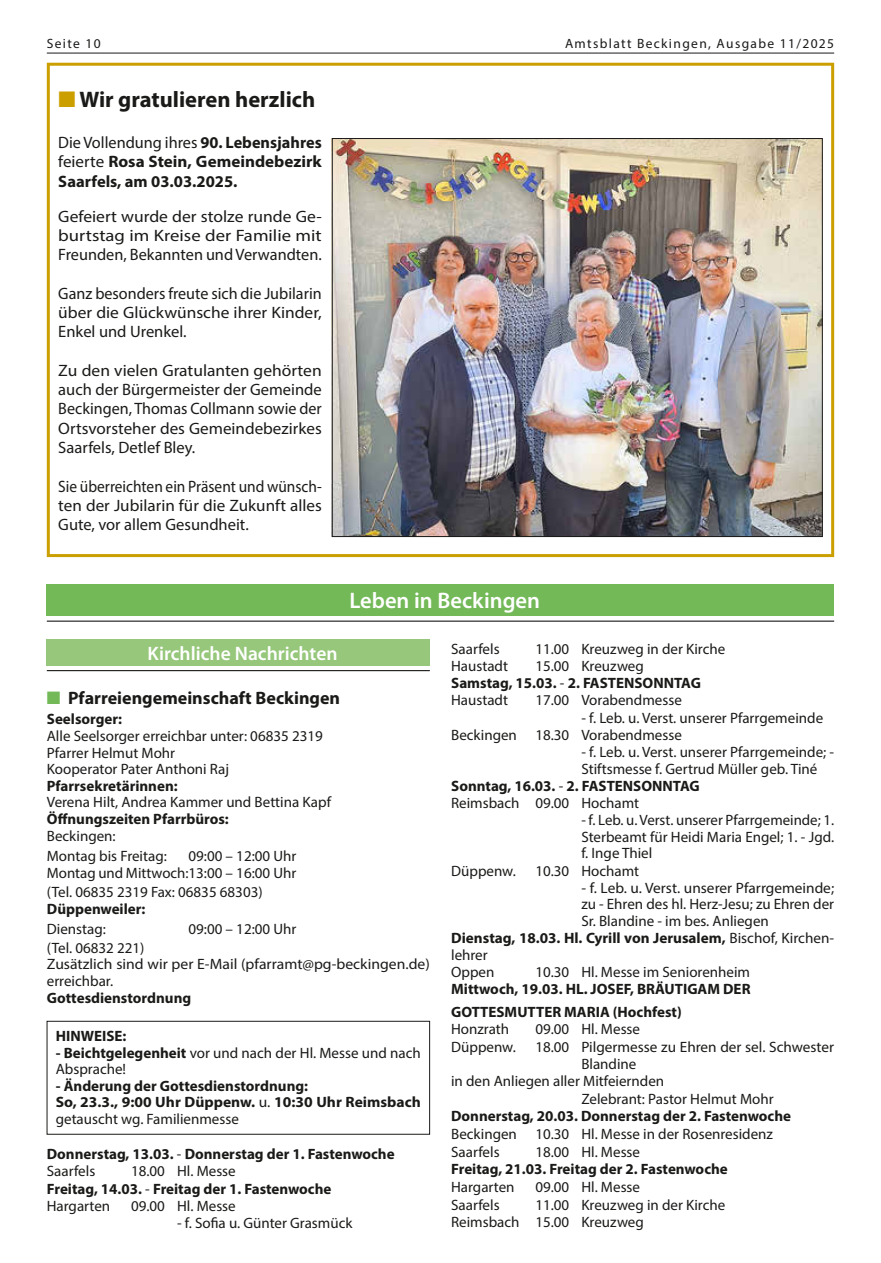
<style>
.page{position:relative;width:881px;height:1263px;background:#fff}
.page>*{position:absolute;margin:0;border:0;box-sizing:border-box;transform-origin:0 0}
.t1{font:700 22.5px "Myriad Pro";color:#1a1a18}
.t2{font:600 22.5px "Myriad Pro";color:#fff}
.t3{font:600 19.5px "Myriad Pro";color:#fff}
.t4{font:700 18px "Myriad Pro";color:#1a1a18}
.t5{font:16.5px/19.2px "Myriad Pro";color:#1a1a18;text-align:justify;scale:1.06 1}
.t6{font:16.5px/19.2px "Myriad Pro";color:#1a1a18;text-align:justify;scale:.93 1}
.t7{font:700 16.5px/19.4px "Myriad Pro";color:#1a1a18;text-align:justify}
.t8{font:16.5px/19.2px "Myriad Pro";color:#1a1a18;text-align:justify}
.t9{font:15px/16.6px "Myriad Pro";color:#1a1a18}
.t10{font:700 15px/17.2px "Myriad Pro";color:#1a1a18}
.t11{font:13.5px "Myriad Pro";letter-spacing:.1em;color:#1a1a18}
.s1{color:#cb9f00}
.s2{font-weight:400}
.s3{color:#73b958}
.s4{font-weight:700}
</style>
<div class="page">
<hr style="left:47px;top:53px;width:786px;height:1px;background:#1a1a18">
<div style="left:47px;top:639px;width:382px;height:27px;background:#96c77b"></div>
<hr style="left:47px;top:670px;width:382px;height:1px;background:#1a1a18">
<div style="left:47px;top:1021px;width:382px;height:113px;border:1px solid #1a1a18"></div>
<div style="left:47px;top:63px;width:786px;height:494px;border:3px solid #cb9f00"></div>
<img style="left:334px;top:140px;width:486px;height:395px">
<div style="left:47px;top:584px;width:786px;height:32px;background:#73b958"></div>
<hr style="left:47px;top:621px;width:786px;height:1px;background:#1a1a18">
<p class="t11" style="left:47px;top:35px;width:55px">Seite 10</p>
<p class="t11" style="left:564px;top:35px;width:270px">Amtsblatt Beckingen, Ausgabe 11/2025</p>
<h1 class="t1" style="left:58px;top:84px;width:258px"><span class="s1">■</span> Wir gratulieren herzlich</h1>
<p class="t7" style="left:58px;top:132px;width:265px"><span class="s2">Die Vollendung ihres</span> 90. Lebensjahres <span class="s2">feierte</span> Rosa Stein, Gemeindebezirk Saarfels, am 03.03.2025.</p>
<p class="t5" style="left:58px;top:206px;width:250px">Gefeiert wurde der stolze runde Ge&shy;burtstag im Kreise der Familie mit Freunden, Bekannten und Verwandten.</p>
<p class="t8" style="left:58px;top:283px;width:265px">Ganz besonders freute sich die Jubilarin über die Glückwünsche ihrer Kinder, Enkel und Urenkel.</p>
<p class="t5" style="left:58px;top:361px;width:250px">Zu den vielen Gratulanten gehörten auch der Bürgermeister der Gemeinde Beckingen, Thomas Collmann sowie der Ortsvorsteher des Gemeindebezirkes Saarfels, Detlef Bley.</p>
<p class="t6" style="left:58px;top:476px;width:285px">Sie überreichten ein Präsent und wünsch&shy;ten der Jubilarin für die Zukunft alles Gute, vor allem Gesundheit.</p>
<h1 class="t2" style="left:349px;top:586px;width:192px">Leben in Beckingen</h1>
<h2 class="t3" style="left:147px;top:641px;width:191px">Kirchliche Nachrichten</h2>
<p class="t4" style="left:47px;top:686px;width:295px"><span class="s3">■</span> Pfarreiengemeinschaft Beckingen</p>
<p class="t10" style="left:47px;top:710px;width:77px">Seelsorger:</p>
<p class="t9" style="left:47px;top:727px;width:277px">Alle Seelsorger erreichbar unter: 06835 2319<br>Pfarrer Helmut Mohr<br>Kooperator Pater Anthoni Raj</p>
<p class="t10" style="left:47px;top:777px;width:132px">Pfarrsekretärinnen:</p>
<p class="t9" style="left:47px;top:794px;width:286px">Verena Hilt, Andrea Kammer und Bettina Kapf</p>
<p class="t10" style="left:47px;top:810px;width:183px">Öffnungszeiten Pfarrbüros:</p>
<p class="t9" style="left:47px;top:825px;width:121px;line-height:20.4px">Beckingen:<br>Montag bis Freitag:</p>
<p class="t9" style="left:47px;top:847px;width:251px;line-height:17.2px;text-align:right">09:00 – 12:00 Uhr<br>Montag und Mittwoch:13:00 – 16:00 Uhr</p>
<p class="t9" style="left:47px;top:883px;width:217px">(Tel. 06835 2319 Fax: 06835 68303)</p>
<p class="t10" style="left:47px;top:899px;width:100px">Düppenweiler:</p>
<p class="t9" style="left:47px;top:920px;width:60px">Dienstag:</p>
<p class="t9" style="left:188px;top:920px;width:109px">09:00 – 12:00 Uhr</p>
<p class="t9" style="left:47px;top:939px;width:384px">(Tel. 06832 221)<br>Zusätzlich sind wir per E-Mail (pfarramt@pg-beckingen.de) erreichbar.</p>
<p class="t10" style="left:47px;top:988px;width:146px">Gottesdienstordnung</p>
<p class="t10" style="left:56px;top:1027px;width:72px">HINWEISE:</p>
<p class="t9" style="left:56px;top:1044px;width:366px"><span class="s4">- Beichtgelegenheit</span> vor und nach der Hl. Messe und nach<br>Absprache!</p>
<p class="t10" style="left:56px;top:1077px;width:366px;line-height:16.5px">- Änderung der Gottesdienstordnung:<br>So, 23.3., 9:00 Uhr Düppenw. <span class="s2">u.</span> 10:30 Uhr Reimsbach <span class="s2">getauscht wg. Familienmesse</span></p>
<p class="t10" style="left:47px;top:1145px;width:349px">Donnerstag, 13.03. <span class="s2">-</span> Donnerstag der 1. Fastenwoche<br><span class="s2">Saarfels</span></p>
<p class="t10" style="left:47px;top:1162px;width:286px;text-indent:84px"><span class="s2">18.00 Hl. Messe<br></span>Freitag, 14.03. <span class="s2">-</span> Freitag der 1. Fastenwoche<br><span class="s2">Hargarten</span></p>
<p class="t9" style="left:131px;top:1197px;width:106px">09.00 Hl. Messe</p>
<p class="t9" style="left:177px;top:1214px;width:177px">- f. Sofia u. Günter Grasmück</p>
<p class="t9" style="left:451px;top:640px;width:50px">Saarfels</p>
<p class="t9" style="left:535px;top:640px;width:191px">11.00 Kreuzweg in der Kirche</p>
<p class="t9" style="left:451px;top:657px;width:58px">Haustadt</p>
<p class="t10" style="left:451px;top:657px;width:251px;text-indent:84px"><span class="s2">15.00 Kreuzweg<br></span>Samstag, 15.03. <span class="s2">-</span> 2. FASTENSONNTAG<br><span class="s2">Haustadt</span></p>
<p class="t9" style="left:535px;top:692px;width:148px">17.00 Vorabendmesse</p>
<p class="t9" style="left:451px;top:709px;width:373px;line-height:17.2px;text-indent:130px">- f. Leb. u. Verst. unserer Pfarrgemeinde<br>Beckingen 18.30 Vorabendmesse</p>
<p class="t9" style="left:581px;top:743px;width:254px">- f. Leb. u. Verst. unserer Pfarrgemeinde; -</p>
<p class="t9" style="left:581px;top:760px;width:237px">Stiftsmesse f. Gertrud Müller geb. Tiné</p>
<p class="t10" style="left:451px;top:777px;width:250px">Sonntag, 16.03. <span class="s2">-</span> 2. FASTENSONNTAG</p>
<p class="t9" style="left:451px;top:794px;width:189px">Reimsbach 09.00 Hochamt</p>
<p class="t9" style="left:581px;top:812px;width:254px;text-align:justify">- f. Leb. u. Verst. unserer Pfarrgemeinde; 1.<br>Sterbeamt für Heidi Maria Engel; 1. - Jgd. f. Inge Thiel</p>
<p class="t9" style="left:451px;top:862px;width:66px">Düppenw.</p>
<p class="t9" style="left:535px;top:862px;width:105px">10.30 Hochamt</p>
<p class="t9" style="left:581px;top:879px;width:254px">- f. Leb. u. Verst. unserer Pfarrgemeinde;</p>
<p class="t9" style="left:581px;top:896px;width:254px">zu - Ehren des hl. Herz-Jesu; zu Ehren der</p>
<p class="t9" style="left:581px;top:912px;width:189px">Sr. Blandine - im bes. Anliegen</p>
<p class="t10" style="left:451px;top:929px;width:384px">Dienstag, 18.03. Hl. Cyrill von Jerusalem, <span class="s2">Bischof, Kirchen-</span></p>
<p class="t9" style="left:451px;top:946px;width:38px">lehrer</p>
<p class="t9" style="left:451px;top:963px;width:45px">Oppen</p>
<p class="t9" style="left:535px;top:963px;width:216px">10.30 Hl. Messe im Seniorenheim</p>
<p class="t10" style="left:451px;top:977px;width:301px;line-height:22.6px">Mittwoch, 19.03. HL. JOSEF, BRÄUTIGAM DER<br>GOTTESMUTTER MARIA (Hochfest)</p>
<p class="t9" style="left:451px;top:1021px;width:60px">Honzrath</p>
<p class="t9" style="left:535px;top:1021px;width:106px">09.00 Hl. Messe</p>
<p class="t9" style="left:451px;top:1038px;width:66px">Düppenw.</p>
<p class="t9" style="left:535px;top:1038px;width:300px">18.00 Pilgermesse zu Ehren der sel. Schwester</p>
<p class="t9" style="left:581px;top:1055px;width:57px">Blandine</p>
<p class="t9" style="left:451px;top:1072px;width:214px">in den Anliegen aller Mitfeiernden</p>
<p class="t9" style="left:581px;top:1090px;width:194px">Zelebrant: Pastor Helmut Mohr</p>
<p class="t10" style="left:451px;top:1107px;width:341px">Donnerstag, 20.03. Donnerstag der 2. Fastenwoche</p>
<p class="t9" style="left:451px;top:1125px;width:323px;line-height:17.7px">Beckingen 10.30 Hl. Messe in der Rosenresidenz<br>Saarfels</p>
<p class="t9" style="left:535px;top:1143px;width:106px">18.00 Hl. Messe</p>
<p class="t10" style="left:451px;top:1160px;width:278px">Freitag, 21.03. Freitag der 2. Fastenwoche</p>
<p class="t9" style="left:451px;top:1178px;width:65px">Hargarten</p>
<p class="t9" style="left:535px;top:1178px;width:106px">09.00 Hl. Messe</p>
<p class="t9" style="left:451px;top:1196px;width:50px">Saarfels</p>
<p class="t9" style="left:451px;top:1196px;width:275px;line-height:17.7px;text-indent:84px">11.00 Kreuzweg in der Kirche<br>Reimsbach 15.00 Kreuzweg</p>
</div>
